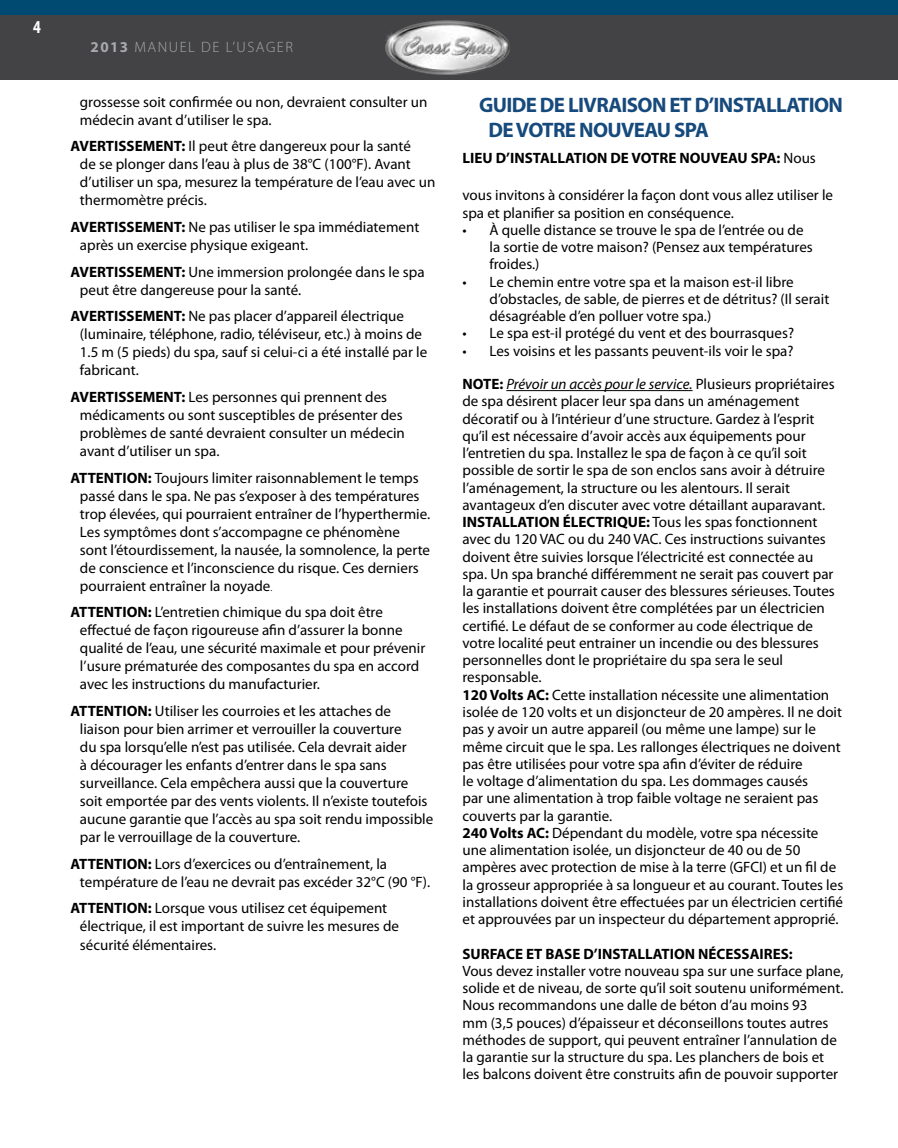
<style>
.page{position:relative;width:898px;height:1148px;background:#fff}
.page>*{position:absolute;margin:0;border:0;box-sizing:border-box;transform-origin:0 0}
.t1{font:700 21px/25.2px "Myriad Pro";letter-spacing:-.03em;color:#174a7c}
.t2{font:700 condensed 18.3px "Myriad Pro";color:#fff}
.t3{font:15px/17.2px "Myriad Pro";color:#000}
.t4{font:700 15px "Myriad Pro";color:#000}
.t5{font:300 15px "Myriad Pro";letter-spacing:.1em;color:#a7a9ac}
.s1{font-weight:700}
.s2{font-size:9px}
.s3{font-weight:400}
.s4{font-style:italic}
</style>
<div class="page">
<div style="left:0;top:5px;width:898px;height:75px;background:#434345"></div>
<div style="left:0;top:0;width:898px;height:14px;background:#004a72"></div>
<img style="left:385px;top:20px;width:125px;height:55px">
<hr style="left:506px;top:390px;width:186px;height:1px;background:#000">
<p class="t2" style="left:33px;top:17px;width:9px">4</p>
<p class="t5" style="left:90px;top:39px;width:204px"><span class="s1">2013</span> MANUEL DE L’USAGER</p>
<p class="t3" style="left:80px;top:93px;width:349px;line-height:18px">grossesse soit confirmée ou non, devraient consulter un médecin avant d’utiliser le spa.</p>
<p class="t3" style="left:80px;top:138px;width:357px;line-height:18px;text-indent:-9px"><span class="s1">AVERTISSEMENT:</span> Il peut être dangereux pour la santé<br>de se plonger dans l’eau à plus de 38°C (100°F). Avant d’utiliser un spa, mesurez la température de l’eau avec un thermomètre précis.</p>
<p class="t3" style="left:80px;top:218px;width:341px;line-height:18px;text-indent:-9px"><span class="s1">AVERTISSEMENT:</span> Ne pas utiliser le spa immédiatement après un exercise physique exigeant.</p>
<p class="t3" style="left:80px;top:263px;width:346px;line-height:18px;text-indent:-9px"><span class="s1">AVERTISSEMENT:</span> Une immersion prolongée dans le spa peut être dangereuse pour la santé.</p>
<p class="t3" style="left:80px;top:308px;width:349px;line-height:18px;text-indent:-9px"><span class="s1">AVERTISSEMENT:</span> Ne pas placer d’appareil électrique (luminaire, téléphone, radio, téléviseur, etc.) à moins de 1.5 m (5 pieds) du spa, sauf si celui-ci a été installé par le fabricant.</p>
<p class="t3" style="left:80px;top:388px;width:326px;line-height:18px;text-indent:-9px"><span class="s1">AVERTISSEMENT:</span> Les personnes qui prennent des médicaments ou sont susceptibles de présenter des problèmes de santé devraient consulter un médecin avant d’utiliser un spa.</p>
<p class="t3" style="left:80px;top:469px;width:352px;line-height:18px;text-indent:-9px"><span class="s1">ATTENTION:</span> Toujours limiter raisonnablement le temps passé dans le spa. Ne pas s’exposer à des températures trop élevées, qui pourraient entraîner de l’hyperthermie.<br>Les symptômes dont s’accompagne ce phénomène sont l’étourdissement, la nausée, la somnolence, la perte de conscience et l’inconscience du risque. Ces derniers pourraient entraîner la noyade<span class="s2">.</span></p>
<p class="t3" style="left:80px;top:603px;width:347px;line-height:18px;text-indent:-9px"><span class="s1">ATTENTION:</span> L’entretien chimique du spa doit être effectué de façon rigoureuse afin d’assurer la bonne qualité de l’eau, une sécurité maximale et pour prévenir l’usure prématurée des composantes du spa en accord avec les instructions du manufacturier.</p>
<p class="t3" style="left:80px;top:702px;width:355px;line-height:18px;text-indent:-9px"><span class="s1">ATTENTION:</span> Utiliser les courroies et les attaches de liaison pour bien arrimer et verrouiller la couverture<br>du spa lorsqu’elle n’est pas utilisée. Cela devrait aider<br>à décourager les enfants d’entrer dans le spa sans surveillance. Cela empêchera aussi que la couverture soit emportée par des vents violents. Il n’existe toutefois aucune garantie que l’accès au spa soit rendu impossible par le verrouillage de la couverture.</p>
<p class="t3" style="left:80px;top:855px;width:352px;line-height:18px;text-indent:-9px"><span class="s1">ATTENTION:</span> Lors d’exercices ou d’entraînement, la température de l’eau ne devrait pas excéder 32°C (90 °F).</p>
<p class="t3" style="left:80px;top:899px;width:321px;line-height:18px;text-indent:-9px"><span class="s1">ATTENTION:</span> Lorsque vous utilisez cet équipement électrique, il est important de suivre les mesures de sécurité élémentaires.</p>
<h1 class="t1" style="left:488px;top:93px;width:356px;text-indent:-9px">GUIDE DE LIVRAISON ET D’INSTALLATION<br>DE VOTRE NOUVEAU SPA</h1>
<p class="t4" style="left:462px;top:150px;width:355px">LIEU D’INSTALLATION DE VOTRE NOUVEAU SPA: <span class="s3">Nous</span></p>
<p class="t3" style="left:462px;top:187px;width:372px">vous invitons à considérer la façon dont vous allez utiliser le spa et planifier sa position en conséquence.</p>
<p class="t3" style="left:489px;top:221px;width:325px;text-indent:-27px">• À quelle distance se trouve le spa de l’entrée ou de la sortie de votre maison? (Pensez aux températures froides.)</p>
<p class="t3" style="left:489px;top:273px;width:341px;text-indent:-27px">• Le chemin entre votre spa et la maison est-il libre d’obstacles, de sable, de pierres et de détritus? (Il serait désagréable d’en polluer votre spa.)</p>
<p class="t3" style="left:462px;top:325px;width:333px">• Le spa est-il protégé du vent et des bourrasques?</p>
<p class="t3" style="left:462px;top:342px;width:333px">• Les voisins et les passants peuvent-ils voir le spa?</p>
<p class="t3" style="left:462px;top:376px;width:382px"><span class="s1">NOTE:</span> <span class="s4">Prévoir un accès pour le service.</span> Plusieurs propriétaires de spa désirent placer leur spa dans un aménagement décoratif ou à l’intérieur d’une structure. Gardez à l’esprit qu’il est nécessaire d’avoir accès aux équipements pour l’entretien du spa. Installez le spa de façon à ce qu’il soit possible de sortir le spa de son enclos sans avoir à détruire l’aménagement, la structure ou les alentours. Il serait avantageux d’en discuter avec votre détaillant auparavant.<br><span class="s1">INSTALLATION ÉLECTRIQUE:</span> Tous les spas fonctionnent avec du 120 VAC ou du 240 VAC. Ces instructions suivantes doivent être suivies lorsque l’électricité est connectée au<br>spa. Un spa branché différemment ne serait pas couvert par la garantie et pourrait causer des blessures sérieuses. Toutes les installations doivent être complétées par un électricien certifié. Le défaut de se conformer au code électrique de votre localité peut entrainer un incendie ou des blessures personnelles dont le propriétaire du spa sera le seul responsable.<br><span class="s1">120 Volts AC:</span> Cette installation nécessite une alimentation isolée de 120 volts et un disjoncteur de 20 ampères. Il ne doit pas y avoir un autre appareil (ou même une lampe) sur le même circuit que le spa. Les rallonges électriques ne doivent pas être utilisées pour votre spa afin d’éviter de réduire<br>le voltage d’alimentation du spa. Les dommages causés<br>par une alimentation à trop faible voltage ne seraient pas couverts par la garantie.<br><span class="s1">240 Volts AC:</span> Dépendant du modèle, votre spa nécessite une alimentation isolée, un disjoncteur de 40 ou de 50 ampères avec protection de mise à la terre (GFCI) et un fil de la grosseur appropriée à sa longueur et au courant. Toutes les installations doivent être effectuées par un électricien certifié et approuvées par un inspecteur du département approprié.</p>
<p class="t4" style="left:462px;top:945px;width:332px">SURFACE ET BASE D’INSTALLATION NÉCESSAIRES:</p>
<p class="t3" style="left:462px;top:962px;width:383px">Vous devez installer votre nouveau spa sur une surface plane, solide et de niveau, de sorte qu’il soit soutenu uniformément.<br>Nous recommandons une dalle de béton d’au moins 93<br>mm (3,5 pouces) d’épaisseur et déconseillons toutes autres méthodes de support, qui peuvent entraîner l’annulation de la garantie sur la structure du spa. Les planchers de bois et les balcons doivent être construits afin de pouvoir supporter</p>
</div>
